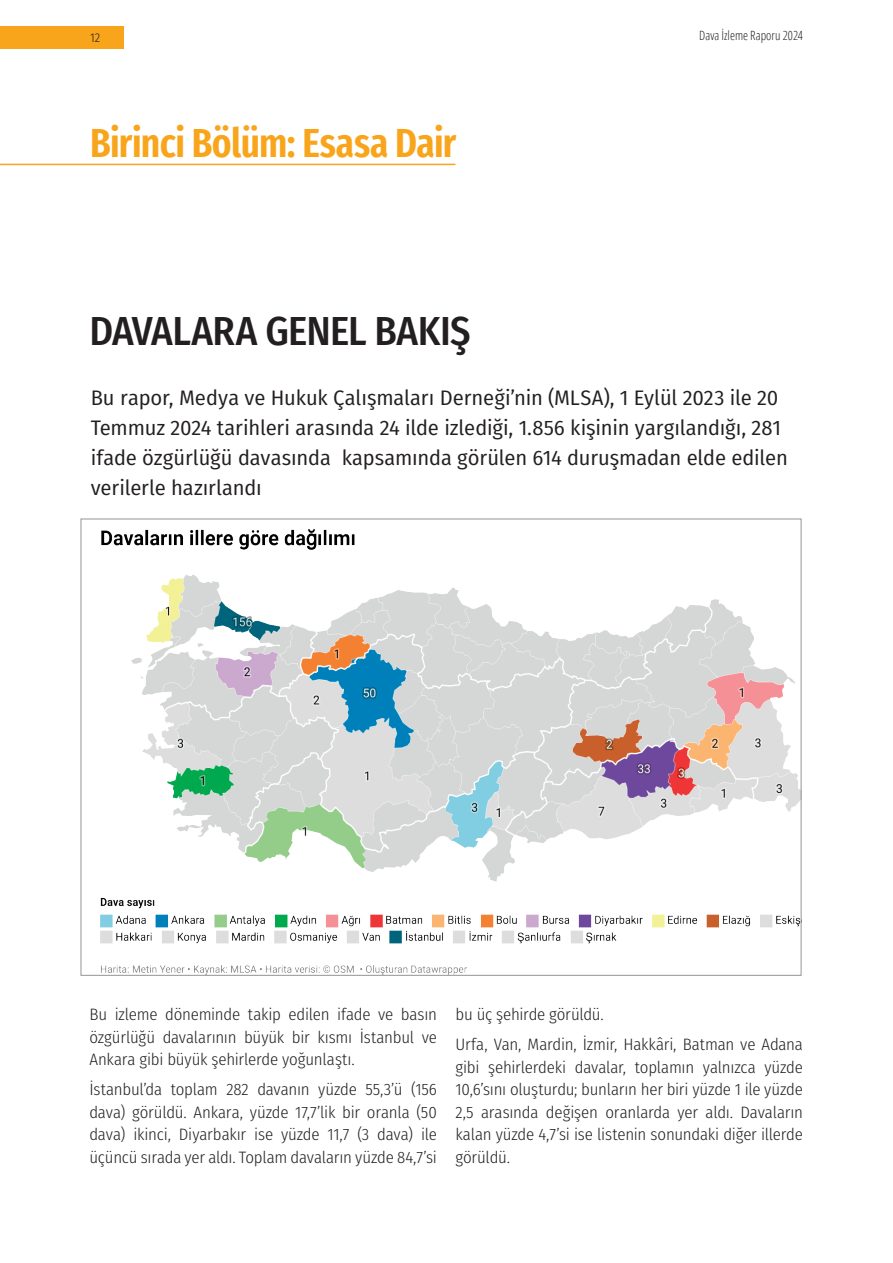
<style>
.page{position:relative;width:893px;height:1263px;background:#fff}
.page>*{position:absolute;margin:0;border:0;box-sizing:border-box;transform-origin:0 0}
.t1{font:600 40.5px "Fira Sans Compressed";letter-spacing:-.015em;color:#f9a51b}
.t2{font:500 40.5px "Fira Sans Condensed";letter-spacing:-.015em;color:#231f20}
.t3{font:21px/30px "Fira Sans Condensed";letter-spacing:-.005em;color:#231f20;scale:1.07 1}
.t4{font:300 16.5px/22.5px "Fira Sans Condensed";letter-spacing:-.015em;color:#231f20;text-align:justify}
.t5{font:300 condensed 12.75px "Open Sans";color:#231f20}
.t6{font:300 12.75px "Fira Sans Condensed";color:#231f20}
</style>
<div class="page">
<img style="left:100px;top:529px;width:699px;height:444px">
<hr style="left:0;top:164px;width:455px;height:1px;background:#f9a51b">
<div style="left:0;top:26px;width:124px;height:23px;background:#f9a51b"></div>
<p class="t6" style="left:90px;top:28px;width:12px">12</p>
<p class="t5" style="left:699px;top:26px;width:105px">Dava İzleme Raporu 2024</p>
<h1 class="t1" style="left:90px;top:110px;width:368px">Birinci Bölüm: Esasa Dair</h1>
<h1 class="t2" style="left:89px;top:298px;width:383px">DAVALARA GENEL BAKIŞ</h1>
<p class="t3" style="left:91px;top:382px;width:653px">Bu rapor, Medya ve Hukuk Çalışmaları Derneği’nin (MLSA), 1 Eylül 2023 ile 20<br>Temmuz 2024 tarihleri arasında 24 ilde izlediği, 1.856 kişinin yargılandığı, 281 ifade özgürlüğü davasında kapsamında görülen 614 duruşmadan elde edilen verilerle hazırlandı</p>
<p class="t4" style="left:89px;top:1003px;width:349px">Bu izleme döneminde takip edilen ifade ve basın özgürlüğü davalarının büyük bir kısmı İstanbul ve Ankara gibi büyük şehirlerde yoğunlaştı.</p>
<p class="t4" style="left:89px;top:1078px;width:349px">İstanbul’da toplam 282 davanın yüzde 55,3’ü (156 dava) görüldü. Ankara, yüzde 17,7’lik bir oranla (50 dava) ikinci, Diyarbakır ise yüzde 11,7 (3 dava) ile üçüncü sırada yer aldı. Toplam davaların yüzde 84,7’si</p>
<p class="t4" style="left:455px;top:999px;width:349px;line-height:30px">bu üç şehirde görüldü.<br>Urfa, Van, Mardin, İzmir, Hakkâri, Batman ve Adana</p>
<p class="t4" style="left:455px;top:1055px;width:349px">gibi şehirlerdeki davalar, toplamın yalnızca yüzde 10,6’sını oluşturdu; bunların her biri yüzde 1 ile yüzde 2,5 arasında değişen oranlarda yer aldı. Davaların kalan yüzde 4,7’si ise listenin sonundaki diğer illerde görüldü.</p>
</div>
